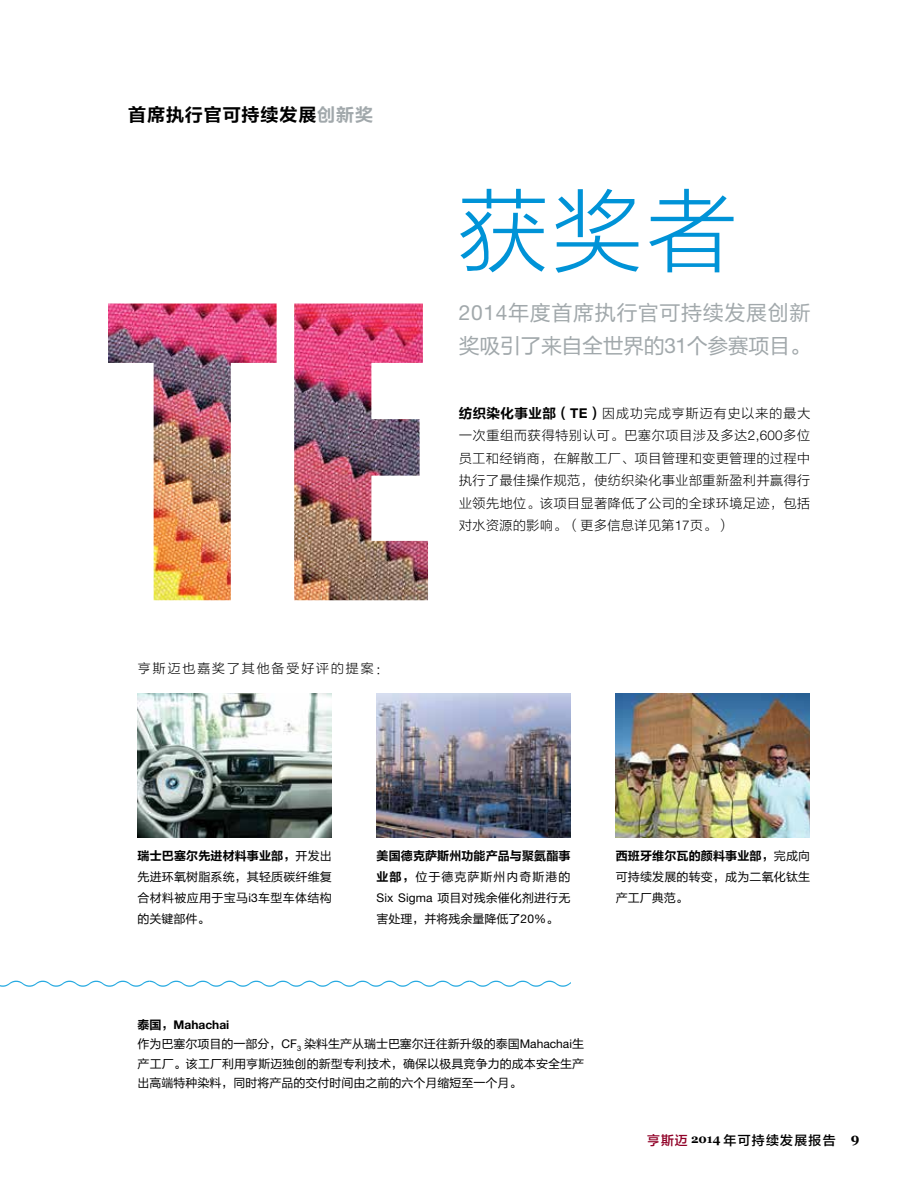
<style>
.page{position:relative;width:918px;height:1188px;background:#fff}
.page>*{position:absolute;margin:0;border:0;box-sizing:border-box;transform-origin:0 0}
.t1{font:93px "FZLTXHJW GB1 0";color:#0093d7}
.t2{font:21px/33px "FZLTHK GBK1 0";letter-spacing:.005em;color:#a1a8ab}
.t3{font:18px "FZLTCHJW GB1 0";letter-spacing:.05em;color:#000}
.t4{font:13.5px/22.5px "FZLTXHJW GB1 0";color:#000;text-align:justify}
.t5{font:13.5px "FZLTXHJW GB1 0";letter-spacing:.1em;color:#000}
.t6{font:13.5px "FZLTZHJW GB1 0";letter-spacing:.05em;color:#000}
.t7{font:12px/21px "FZLTHK GBK1 0";letter-spacing:.01em;color:#000;text-align:justify}
.t8{font:12px "FZLTCHJW GB1 0";letter-spacing:.01em;color:#000}
.t9{font:700 12px "Helvetica Neue LT Std";color:#000}
.s1{color:#a1a8ab}
.s2{font-family:"Helvetica Neue LT Std"}
.s3{font-family:"FZLTCHJW GB1 0"}
.s4{font-family:"Helvetica Neue LT Std";font-weight:700}
.s5{font-family:"Helvetica Neue LT Pro";font-weight:300}
.s6{font-family:"FZLTHK GBK1 0"}
.s7{font-family:"FZLTCHJW GB1 0";font-weight:400}
.s8{color:#900027}
.s9{font-family:"Georgia";font-weight:700;font-size:12px}
.s10{font-family:"Georgia";font-weight:700}
</style>
<div class="page">
<img style="left:108px;top:304px;width:320px;height:296px">
<img style="left:616px;top:694px;width:194px;height:144px">
<img style="left:377px;top:694px;width:194px;height:144px">
<img style="left:138px;top:694px;width:194px;height:144px">
<svg style="left:0;top:981px;width:570px;height:6px"></svg>
<h3 class="t3" style="left:128px;top:105px;width:246px">首席执行官可持续发展<span class="s1">创新奖</span></h3>
<p class="t5" style="left:138px;top:661px;width:253px">亨斯迈也嘉奖了其他备受好评的提案：</p>
<h1 class="t1" style="left:456px;top:182px;width:283px">获奖者</h1>
<h2 class="t2" style="left:459px;top:297px;width:353px"><span class="s2">2014</span>年度首席执行官可持续发展创新奖吸引了来自全世界的<span class="s2">31</span>个参赛项目。</h2>
<p class="t4" style="left:459px;top:402px;width:353px"><span class="s3">纺织染化事业部（</span><span class="s4">TE</span><span class="s3">）</span>因成功完成亨斯迈有史以来的最大一次重组而获得特别认可。巴塞尔项目涉及多达<span class="s5">2,600</span>多位员工和经销商，在解散工厂、项目管理和变更管理的过程中执行了最佳操作规范，使纺织染化事业部重新盈利并赢得行业领先地位。该项目显著降低了公司的全球环境足迹，包括对水资源的影响。（更多信息详见第<span class="s5">17</span>页。）</p>
<p class="t8" style="left:138px;top:849px;width:196px">瑞士巴塞尔先进材料事业部，<span class="s6">开发出</span></p>
<p class="t7" style="left:138px;top:866px;width:196px">先进环氧树脂系统，其轻质碳纤维复合材料被应用于宝马<span class="s2">i3</span>车型车体结构的关键部件。</p>
<p class="t8" style="left:377px;top:849px;width:195px">美国德克萨斯州功能产品与聚氨酯事</p>
<p class="t7" style="left:377px;top:866px;width:195px"><span class="s3">业部，</span>位于德克萨斯州内奇斯港的<span class="s2">Six Sigma</span> 项目对残余催化剂进行无害处理，并将残余量降低了<span class="s2">20%</span>。</p>
<p class="t8" style="left:616px;top:849px;width:196px">西班牙维尔瓦的颜料事业部，<span class="s6">完成向</span></p>
<p class="t7" style="left:616px;top:866px;width:196px">可持续发展的转变，成为二氧化钛生产工厂典范。</p>
<p class="t9" style="left:138px;top:1017px;width:93px"><span class="s7">泰国，</span>Mahachai</p>
<p class="t7" style="left:138px;top:1035px;width:448px;line-height:19.5px">作为巴塞尔项目的一部分，<span class="s2">CF</span><sub>3</sub> 染料生产从瑞士巴塞尔迁往新升级的泰国<span class="s2">Mahachai</span>生产工厂。该工厂利用亨斯迈独创的新型专利技术，确保以极具竞争力的成本安全生产出高端特种染料，同时将产品的交付时间由之前的六个月缩短至一个月。</p>
<p class="t6" style="left:647px;top:1132px;width:214px"><span class="s8">亨斯迈</span> <span class="s9">2014</span> 年可持续发展报告 <span class="s10">9</span></p>
</div>
